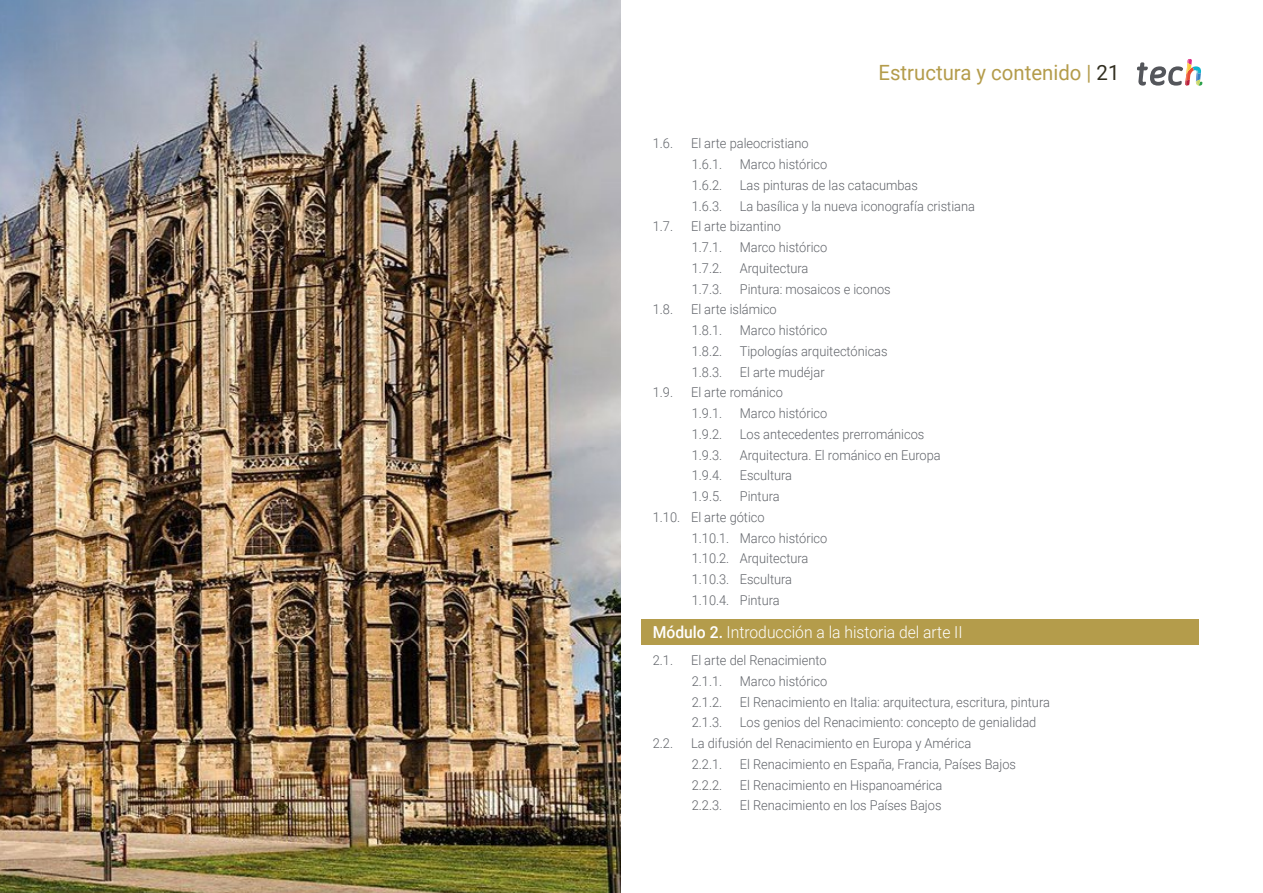
<style>
.page{position:relative;width:1263px;height:893px;background:#fff}
.page>*{position:absolute;margin:0;border:0;box-sizing:border-box;transform-origin:0 0}
.t1{font:21px "Roboto";color:#b49c4b}
.t2{font:300 16.5px "Roboto";color:#fff;scale:.95 1}
.t3{font:300 13.5px/20.7px "Roboto";color:#61646a;scale:.95 1}
.s1{color:#312e20}
.s2{font-weight:500}
</style>
<div class="page">
<svg style="left:1137px;top:59px;width:65px;height:27px"></svg>
<div style="left:642px;top:619px;width:557px;height:25px;background:#b49c4b"></div>
<img style="left:0;top:0;width:621px;height:893px">
<p class="t3" style="left:653px;top:133px;width:23px">1.6.</p>
<p class="t3" style="left:691px;top:133px;width:125px">El arte paleocristiano<br>1.6.1.</p>
<p class="t3" style="left:740px;top:153px;width:94px">Marco histórico</p>
<h1 class="t1" style="left:878px;top:57px;width:242px">Estructura y contenido | <span class="s1">21</span></h1>
<p class="t3" style="left:692px;top:174px;width:34px">1.6.2.</p>
<p class="t3" style="left:740px;top:174px;width:189px">Las pinturas de las catacumbas</p>
<p class="t3" style="left:692px;top:195px;width:34px">1.6.3.</p>
<p class="t3" style="left:740px;top:195px;width:249px">La basílica y la nueva iconografía cristiana</p>
<p class="t3" style="left:653px;top:216px;width:23px">1.7.</p>
<p class="t3" style="left:691px;top:216px;width:96px">El arte bizantino<br>1.7.1.</p>
<p class="t3" style="left:740px;top:236px;width:94px">Marco histórico</p>
<p class="t3" style="left:692px;top:257px;width:34px">1.7.2.</p>
<p class="t3" style="left:740px;top:257px;width:74px">Arquitectura</p>
<p class="t3" style="left:692px;top:278px;width:34px">1.7.3.</p>
<p class="t3" style="left:740px;top:278px;width:160px">Pintura: mosaicos e iconos</p>
<p class="t3" style="left:653px;top:299px;width:23px">1.8.</p>
<p class="t3" style="left:691px;top:299px;width:92px">El arte islámico<br>1.8.1.</p>
<p class="t3" style="left:740px;top:319px;width:94px">Marco histórico</p>
<p class="t3" style="left:692px;top:340px;width:34px">1.8.2.</p>
<p class="t3" style="left:740px;top:340px;width:157px">Tipologías arquitectónicas</p>
<p class="t3" style="left:692px;top:361px;width:34px">1.8.3.</p>
<p class="t3" style="left:740px;top:361px;width:91px">El arte mudéjar</p>
<p class="t3" style="left:653px;top:382px;width:23px">1.9.</p>
<p class="t3" style="left:691px;top:382px;width:98px">El arte románico<br>1.9.1.</p>
<p class="t3" style="left:740px;top:402px;width:94px">Marco histórico</p>
<p class="t3" style="left:692px;top:423px;width:34px">1.9.2.</p>
<p class="t3" style="left:740px;top:423px;width:196px">Los antecedentes prerrománicos</p>
<p class="t3" style="left:692px;top:444px;width:34px">1.9.3.</p>
<p class="t3" style="left:740px;top:444px;width:213px">Arquitectura. El románico en Europa</p>
<p class="t3" style="left:692px;top:465px;width:34px">1.9.4.</p>
<p class="t3" style="left:740px;top:465px;width:57px">Escultura</p>
<p class="t3" style="left:692px;top:485px;width:34px">1.9.5.</p>
<p class="t3" style="left:653px;top:485px;width:135px;text-indent:87px">Pintura<br>1.10. El arte gótico</p>
<p class="t3" style="left:692px;top:527px;width:144px">1.10.1. Marco histórico<br>1.10.2. Arquitectura<br>1.10.3. Escultura<br>1.10.4. Pintura</p>
<p class="t2" style="left:653px;top:620px;width:328px"><span class="s2">Módulo 2.</span> Introducción a la historia del arte II</p>
<p class="t3" style="left:653px;top:649px;width:23px">2.1.</p>
<p class="t3" style="left:691px;top:649px;width:144px">El arte del Renacimiento<br>2.1.1.</p>
<p class="t3" style="left:740px;top:670px;width:94px">Marco histórico</p>
<p class="t3" style="left:692px;top:691px;width:34px">2.1.2.</p>
<p class="t3" style="left:740px;top:691px;width:328px">El Renacimiento en Italia: arquitectura, escritura, pintura</p>
<p class="t3" style="left:692px;top:712px;width:34px">2.1.3.</p>
<p class="t3" style="left:740px;top:712px;width:314px">Los genios del Renacimiento: concepto de genialidad</p>
<p class="t3" style="left:653px;top:732px;width:23px">2.2.</p>
<p class="t3" style="left:691px;top:732px;width:296px">La difusión del Renacimiento en Europa y América<br>2.2.1.</p>
<p class="t3" style="left:740px;top:753px;width:292px">El Renacimiento en España, Francia, Países Bajos</p>
<p class="t3" style="left:692px;top:774px;width:34px">2.2.2.</p>
<p class="t3" style="left:740px;top:774px;width:215px">El Renacimiento en Hispanoamérica</p>
<p class="t3" style="left:692px;top:795px;width:34px">2.2.3.</p>
<p class="t3" style="left:740px;top:795px;width:214px">El Renacimiento en los Países Bajos</p>
</div>
